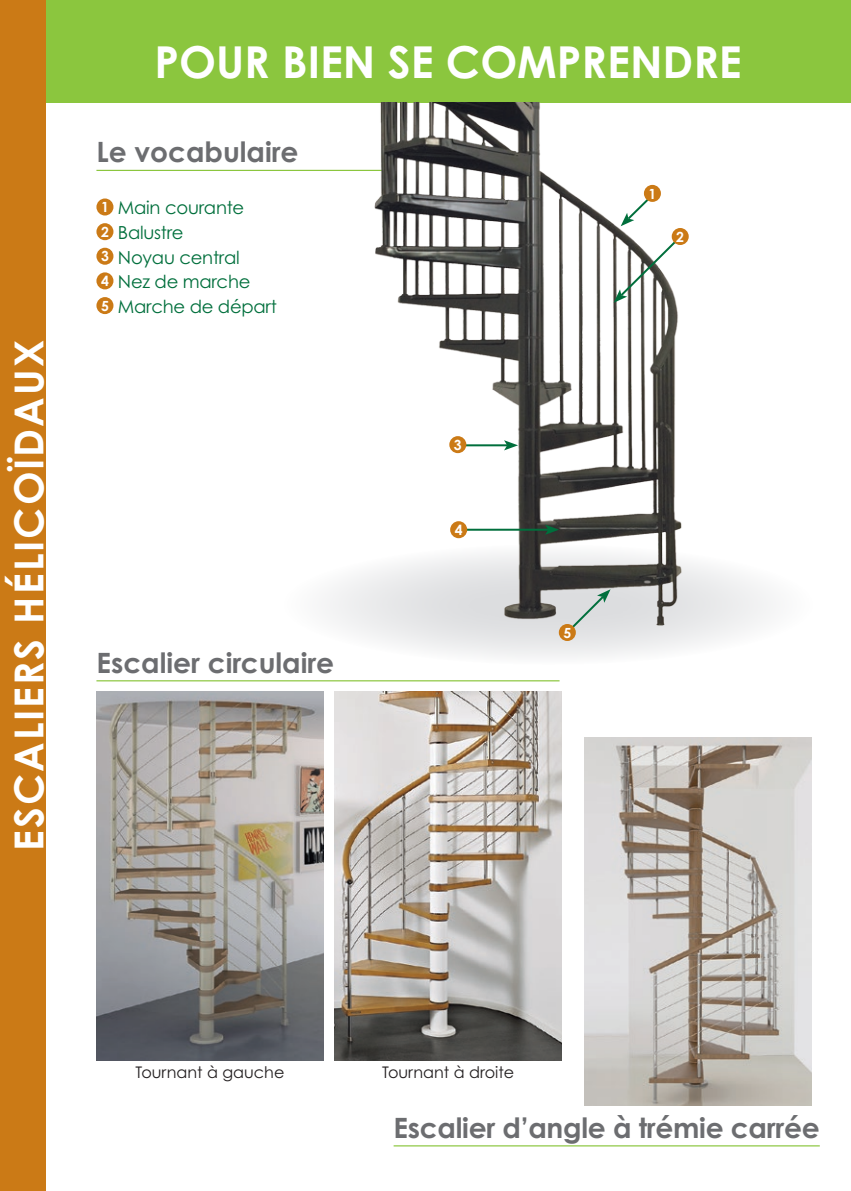
<style>
.page{position:relative;width:851px;height:1191px;background:#fff}
.page>*{position:absolute;margin:0;border:0;box-sizing:border-box;transform-origin:0 0}
.t1{font:700 44px "Century Gothic Std";color:#fff}
.t2{font:700 40px "Century Gothic Std";letter-spacing:.05em;color:#fff}
.t3{font:700 28px "Century Gothic Std";letter-spacing:-.005em;color:#6c6d70}
.t4{font:18px/24.6px "Century Gothic Std";letter-spacing:-.015em;color:#006f3c}
.t5{font:16px "Century Gothic Std";color:#231f20}
.t6{font:700 14px "Century Gothic Std";color:#fff}
.s1{font-weight:700;font-size:14px;color:#fff}
</style>
<div class="page">
<svg style="left:850px;top:0;width:1px;height:103px"></svg>
<div style="left:0;top:0;width:850px;height:102px;background:#8bc63e"></div>
<hr style="left:96px;top:170px;width:296px;height:1px;background:#8bc63e">
<hr style="left:96px;top:680px;width:463px;height:1px;background:#8bc63e">
<div style="left:283px;top:544px;width:530px;height:120px;background:#f7f7f7;border-radius:50%"></div>
<img style="left:351px;top:102px;width:360px;height:547px">
<svg style="left:620px;top:192px;width:35px;height:34px"></svg>
<svg style="left:613px;top:234px;width:70px;height:69px"></svg>
<hr style="left:458px;top:444px;width:49px;height:2px;background:#006f3c">
<svg style="left:504px;top:440px;width:14px;height:10px"></svg>
<hr style="left:458px;top:529px;width:90px;height:2px;background:#006f3c">
<svg style="left:545px;top:524px;width:14px;height:11px"></svg>
<svg style="left:564px;top:589px;width:46px;height:46px;background:#cdd5d3"></svg>
<div style="left:643px;top:185px;width:17px;height:17px;background:#cb7a16;border-radius:50%"></div>
<div style="left:671px;top:228px;width:17px;height:17px;background:#cb7a16;border-radius:50%"></div>
<div style="left:449px;top:436px;width:17px;height:17px;background:#cb7a16;border-radius:50%"></div>
<div style="left:450px;top:521px;width:17px;height:17px;background:#cb7a16;border-radius:50%"></div>
<div style="left:558px;top:624px;width:17px;height:17px;background:#cb7a16;border-radius:50%"></div>
<div style="left:0;top:0;width:45px;height:1191px;background:#cb7a16"></div>
<div style="left:96px;top:198px;width:17px;height:17px;background:#cb7a16;border-radius:50%"></div>
<div style="left:96px;top:223px;width:17px;height:17px;background:#cb7a16;border-radius:50%"></div>
<div style="left:96px;top:248px;width:17px;height:17px;background:#cb7a16;border-radius:50%"></div>
<div style="left:96px;top:272px;width:17px;height:17px;background:#cb7a16;border-radius:50%"></div>
<div style="left:96px;top:297px;width:17px;height:17px;background:#cb7a16;border-radius:50%"></div>
<img style="left:96px;top:692px;width:227px;height:368px">
<img style="left:334px;top:692px;width:227px;height:368px">
<img style="left:584px;top:737px;width:227px;height:369px">
<hr style="left:393px;top:1145px;width:426px;height:1px;background:#8bc63e">
<h2 class="t2" style="left:4px;top:850px;width:512px;rotate:-90deg">ESCALIERS HÉLICOÏDAUX</h2>
<h1 class="t1" style="left:154px;top:34px;width:588px">POUR BIEN SE COMPRENDRE</h1>
<h3 class="t3" style="left:96px;top:135px;width:203px">Le vocabulaire</h3>
<p class="t4" style="left:101px;top:195px;width:177px"><span class="s1">1</span> Main courante<br><span class="s1">2</span> Balustre<br><span class="s1">3</span> Noyau central<br><span class="s1">4</span> Nez de marche<br><span class="s1">5</span> Marche de départ</p>
<h3 class="t3" style="left:96px;top:645px;width:239px">Escalier circulaire</h3>
<p class="t6" style="left:454px;top:436px;width:9px">3</p>
<p class="t6" style="left:454px;top:521px;width:9px">4</p>
<p class="t6" style="left:648px;top:185px;width:9px">1</p>
<p class="t6" style="left:676px;top:228px;width:9px">2</p>
<p class="t6" style="left:563px;top:624px;width:9px">5</p>
<p class="t5" style="left:135px;top:1062px;width:150px">Tournant à gauche</p>
<p class="t5" style="left:382px;top:1062px;width:134px">Tournant à droite</p>
<h3 class="t3" style="left:393px;top:1110px;width:427px">Escalier d’angle à trémie carrée</h3>
</div>
